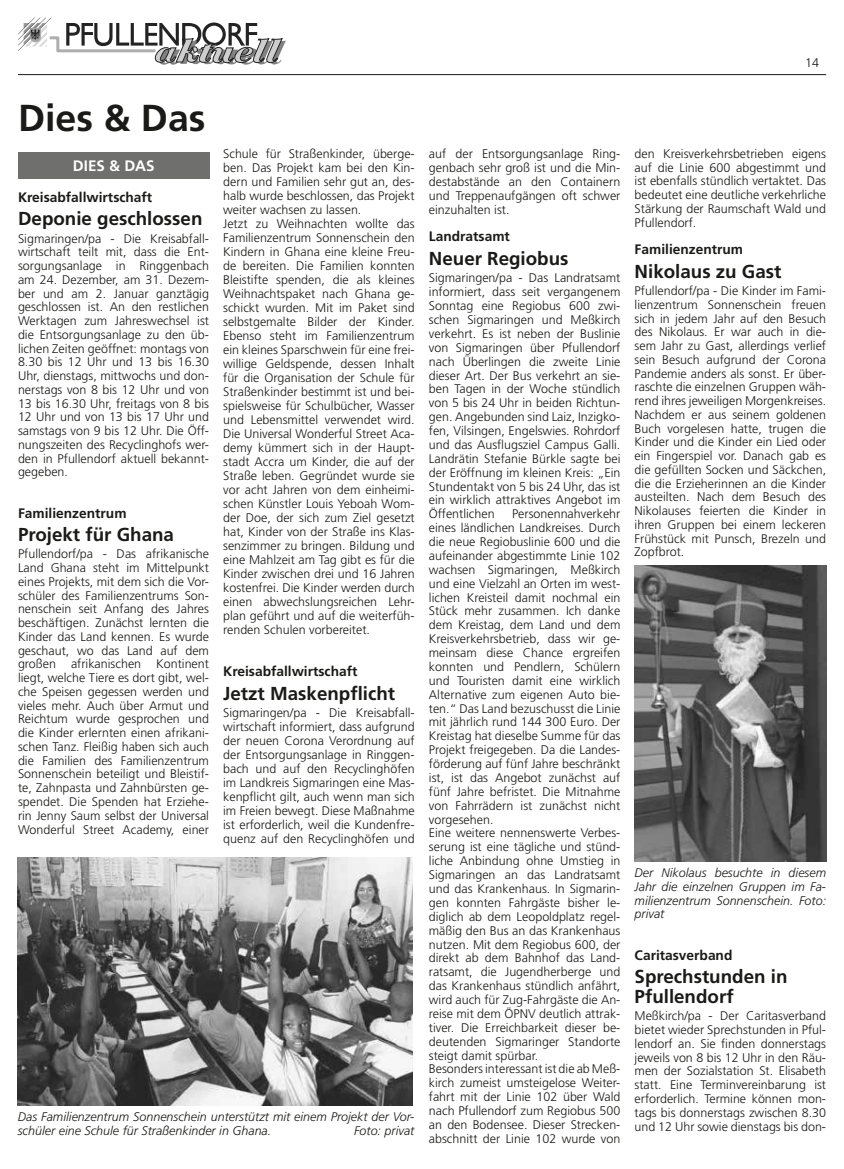
<style>
.page{position:relative;width:844px;height:1169px;background:#fff}
.page>*{position:absolute;margin:0;border:0;box-sizing:border-box;transform-origin:0 0}
.t1{font:700 37.5px "Frutiger LT Std";color:#1a1a18}
.t2{font:700 18.75px/20px "Frutiger LT Std";color:#1a1a18}
.t3{font:700 15.12px "Frutiger LT Std";color:#fff}
.t4{font:700 13.75px "Frutiger";color:#1a1a18}
.t5{font:300 12.5px/13.8px "Frutiger LT Std";color:#1a1a18;text-align:justify}
.t6{font:italic 300 12.5px/13.8px "Frutiger LT Std";color:#1a1a18;text-align:justify}
</style>
<div class="page">
<hr style="left:18px;top:74px;width:808px;height:1px;background:#1a1a18">
<svg style="left:18px;top:17px;width:268px;height:48px"></svg>
<div style="left:18px;top:152px;width:192px;height:27px;background:#6f6f6e"></div>
<img style="left:634px;top:565px;width:192px;height:296px">
<img style="left:18px;top:857px;width:394px;height:248px">
<p class="t5" style="left:805px;top:56px;width:15px">14</p>
<h1 class="t1" style="left:18px;top:95px;width:189px">Dies &amp; Das</h1>
<p class="t3" style="left:73px;top:156px;width:83px">DIES &amp; DAS</p>
<p class="t4" style="left:18px;top:189px;width:136px">Kreisabfallwirtschaft</p>
<h2 class="t2" style="left:18px;top:209px;width:186px">Deponie geschlossen</h2>
<p class="t5" style="left:18px;top:231px;width:192px">Sigmaringen/pa - Die Kreisabfall&shy;wirtschaft teilt mit, dass die Ent&shy;sorgungsanlage in Ringgenbach am 24. Dezember, am 31. Dezem&shy;ber und am 2. Januar ganztägig geschlossen ist. An den restlichen Werktagen zum Jahreswechsel ist die Entsorgungsanlage zu den üb&shy;lichen Zeiten geöffnet: montags von 8.30 bis 12 Uhr und 13 bis 16.30<br>Uhr, dienstags, mittwochs und don&shy;nerstags von 8 bis 12 Uhr und von 13 bis 16.30 Uhr, freitags von 8 bis 12 Uhr und von 13 bis 17 Uhr und samstags von 9 bis 12 Uhr. Die Öff&shy;nungszeiten des Recyclinghofs wer&shy;den in Pfullendorf aktuell bekannt&shy;gegeben.</p>
<p class="t4" style="left:18px;top:505px;width:110px">Familienzentrum</p>
<h2 class="t2" style="left:18px;top:525px;width:157px">Projekt für Ghana</h2>
<p class="t5" style="left:18px;top:547px;width:192px">Pfullendorf/pa - Das afrikanische Land Ghana steht im Mittelpunkt eines Projekts, mit dem sich die Vor&shy;schüler des Familienzentrums Son&shy;nenschein seit Anfang des Jahres beschäftigen. Zunächst lernten die Kinder das Land kennen. Es wurde geschaut, wo das Land auf dem großen afrikanischen Kontinent liegt, welche Tiere es dort gibt, wel&shy;che Speisen gegessen werden und vieles mehr. Auch über Armut und Reichtum wurde gesprochen und die Kinder erlernten einen afrikani&shy;schen Tanz. Fleißig haben sich auch die Familien des Familienzentrum Sonnenschein beteiligt und Bleistif&shy;te, Zahnpasta und Zahnbürsten ge&shy;spendet. Die Spenden hat Erziehe&shy;rin Jenny Saum selbst der Universal Wonderful Street Academy, einer</p>
<p class="t5" style="left:223px;top:147px;width:193px;text-align:left">Schule für Straßenkinder, überge&shy;ben. Das Projekt kam bei den Kin&shy;dern und Familien sehr gut an, des&shy;halb wurde beschlossen, das Projekt weiter wachsen zu lassen.<br>Jetzt zu Weihnachten wollte das Familienzentrum Sonnenschein den Kindern in Ghana eine kleine Freu&shy;de bereiten. Die Familien konnten Bleistifte spenden, die als kleines Weihnachtspaket nach Ghana ge&shy;schickt wurden. Mit im Paket sind selbstgemalte Bilder der Kinder.<br>Ebenso steht im Familienzentrum ein kleines Sparschwein für eine frei&shy;willige Geldspende, dessen Inhalt für die Organisation der Schule für Straßenkinder bestimmt ist und bei&shy;spielsweise für Schulbücher, Wasser und Lebensmittel verwendet wird.<br>Die Universal Wonderful Street Aca&shy;demy kümmert sich in der Haupt&shy;stadt Accra um Kinder, die auf der Straße leben. Gegründet wurde sie vor acht Jahren von dem einheimi&shy;schen Künstler Louis Yeboah Wom&shy;der Doe, der sich zum Ziel gesetzt hat, Kinder von der Straße ins Klas&shy;senzimmer zu bringen. Bildung und eine Mahlzeit am Tag gibt es für die Kinder zwischen drei und 16 Jahren kostenfrei. Die Kinder werden durch einen abwechslungsreichen Lehr&shy;plan geführt und auf die weiterfüh&shy;renden Schulen vorbereitet.</p>
<p class="t4" style="left:223px;top:663px;width:136px">Kreisabfallwirtschaft</p>
<h2 class="t2" style="left:223px;top:683px;width:173px">Jetzt Maskenpflicht</h2>
<p class="t5" style="left:223px;top:706px;width:193px">Sigmaringen/pa - Die Kreisabfall&shy;wirtschaft informiert, dass aufgrund der neuen Corona Verordnung auf der Entsorgungsanlage in Ringgen&shy;bach und auf den Recyclinghöfen im Landkreis Sigmaringen eine Mas&shy;kenpflicht gilt, auch wenn man sich im Freien bewegt. Diese Maßnahme ist erforderlich, weil die Kundenfre&shy;quenz auf den Recyclinghöfen und</p>
<p class="t6" style="left:18px;top:1110px;width:398px">Das Familienzentrum Sonnenschein unterstützt mit einem Projekt der Vor&shy;schüler eine Schule für Straßenkinder in Ghana.</p>
<p class="t6" style="left:354px;top:1123px;width:62px">Foto: privat</p>
<p class="t5" style="left:429px;top:147px;width:193px">auf der Entsorgungsanlage Ring&shy;genbach sehr groß ist und die Min&shy;destabstände an den Containern und Treppenaufgängen oft schwer einzuhalten ist.</p>
<p class="t4" style="left:429px;top:228px;width:82px">Landratsamt</p>
<h2 class="t2" style="left:429px;top:248px;width:141px">Neuer Regiobus</h2>
<p class="t5" style="left:429px;top:271px;width:193px">Sigmaringen/pa - Das Landratsamt informiert, dass seit vergangenem Sonntag eine Regiobus 600 zwi&shy;schen Sigmaringen und Meßkirch verkehrt. Es ist neben der Buslinie von Sigmaringen über Pfullendorf nach Überlingen die zweite Linie dieser Art. Der Bus verkehrt an sie&shy;ben Tagen in der Woche stündlich von 5 bis 24 Uhr in beiden Richtun&shy;gen. Angebunden sind Laiz, Inzigko&shy;fen, Vilsingen, Engelswies. Rohrdorf und das Ausflugsziel Campus Galli.<br>Landrätin Stefanie Bürkle sagte bei der Eröffnung im kleinen Kreis: „Ein Stundentakt von 5 bis 24 Uhr, das ist ein wirklich attraktives Angebot im Öffentlichen</p>
<p class="t5" style="left:429px;top:507px;width:193px;text-align:left;text-indent:83px">Personennahverkehr eines ländlichen Landkreises. Durch die neue Regiobuslinie 600 und die aufeinander abgestimmte Linie 102 wachsen Sigmaringen, Meßkirch und eine Vielzahl an Orten im west&shy;lichen Kreisteil damit nochmal ein Stück mehr zusammen. Ich danke dem Kreistag, dem Land und dem Kreisverkehrsbetrieb, dass wir ge&shy;meinsam diese Chance ergreifen konnten und Pendlern, Schülern und Touristen damit eine wirklich Alternative zum eigenen Auto bie&shy;ten.“ Das Land bezuschusst die Linie mit jährlich rund 144 300 Euro. Der Kreistag hat dieselbe Summe für das Projekt freigegeben. Da die Landes&shy;förderung auf fünf Jahre beschränkt ist, ist das Angebot zunächst auf fünf Jahre befristet. Die Mitnahme von Fahrrädern ist zunächst nicht vorgesehen.<br>Eine weitere nennenswerte Verbes&shy;serung ist eine tägliche und stünd&shy;liche Anbindung ohne Umstieg in Sigmaringen an das Landratsamt und das Krankenhaus. In Sigmarin&shy;gen konnten Fahrgäste bisher le&shy;diglich ab dem Leopoldplatz regel&shy;mäßig den Bus an das Krankenhaus nutzen. Mit dem Regiobus 600, der direkt ab dem Bahnhof das Land&shy;ratsamt, die Jugendherberge und das Krankenhaus stündlich anfährt, wird auch für Zug-Fahrgäste die An&shy;reise mit dem ÖPNV deutlich attrak&shy;tiver. Die Erreichbarkeit dieser be&shy;deutenden Sigmaringer Standorte steigt damit spürbar.<br>Besonders interessant ist die ab Meß&shy;kirch zumeist umsteigelose Weiter&shy;fahrt mit der Linie 102 über Wald nach Pfullendorf zum Regiobus 500 an den Bodensee. Dieser Strecken&shy;abschnitt der Linie 102 wurde von</p>
<p class="t5" style="left:634px;top:147px;width:193px">den Kreisverkehrsbetrieben eigens auf die Linie 600 abgestimmt und ist ebenfalls stündlich vertaktet. Das bedeutet eine deutliche verkehrliche Stärkung der Raumschaft Wald und Pfullendorf.</p>
<p class="t4" style="left:634px;top:241px;width:110px">Familienzentrum</p>
<h2 class="t2" style="left:634px;top:261px;width:148px">Nikolaus zu Gast</h2>
<p class="t5" style="left:634px;top:284px;width:193px">Pfullendorf/pa - Die Kinder im Fami&shy;lienzentrum Sonnenschein freuen sich in jedem Jahr auf den Besuch des Nikolaus. Er war auch in die&shy;sem Jahr zu Gast, allerdings verlief sein Besuch aufgrund der Corona Pandemie anders als sonst. Er über&shy;raschte die einzelnen Gruppen wäh&shy;rend ihres jeweiligen Morgenkreises.<br>Nachdem er aus seinem goldenen Buch vorgelesen hatte, trugen die Kinder und die Kinder ein Lied oder ein Fingerspiel vor. Danach gab es die gefüllten Socken und Säckchen, die die Erzieherinnen an die Kinder austeilten. Nach dem Besuch des Nikolauses feierten die Kinder in ihren Gruppen bei einem leckeren Frühstück mit Punsch, Brezeln und Zopfbrot.</p>
<p class="t6" style="left:634px;top:866px;width:193px">Der Nikolaus besuchte in diesem Jahr die einzelnen Gruppen im Fa&shy;milienzentrum Sonnenschein. Foto: privat</p>
<p class="t4" style="left:634px;top:947px;width:99px">Caritasverband</p>
<h2 class="t2" style="left:634px;top:967px;width:154px">Sprechstunden in<br>Pfullendorf</h2>
<p class="t5" style="left:634px;top:1009px;width:193px">Meßkirch/pa - Der Caritasverband bietet wieder Sprechstunden in Pful&shy;lendorf an. Sie finden donnerstags jeweils von 8 bis 12 Uhr in den Räu&shy;men der Sozialstation St. Elisabeth statt. Eine Terminvereinbarung ist erforderlich. Termine können mon&shy;tags bis donnerstags zwischen 8.30 und 12 Uhr sowie dienstags bis don-</p>
</div>
